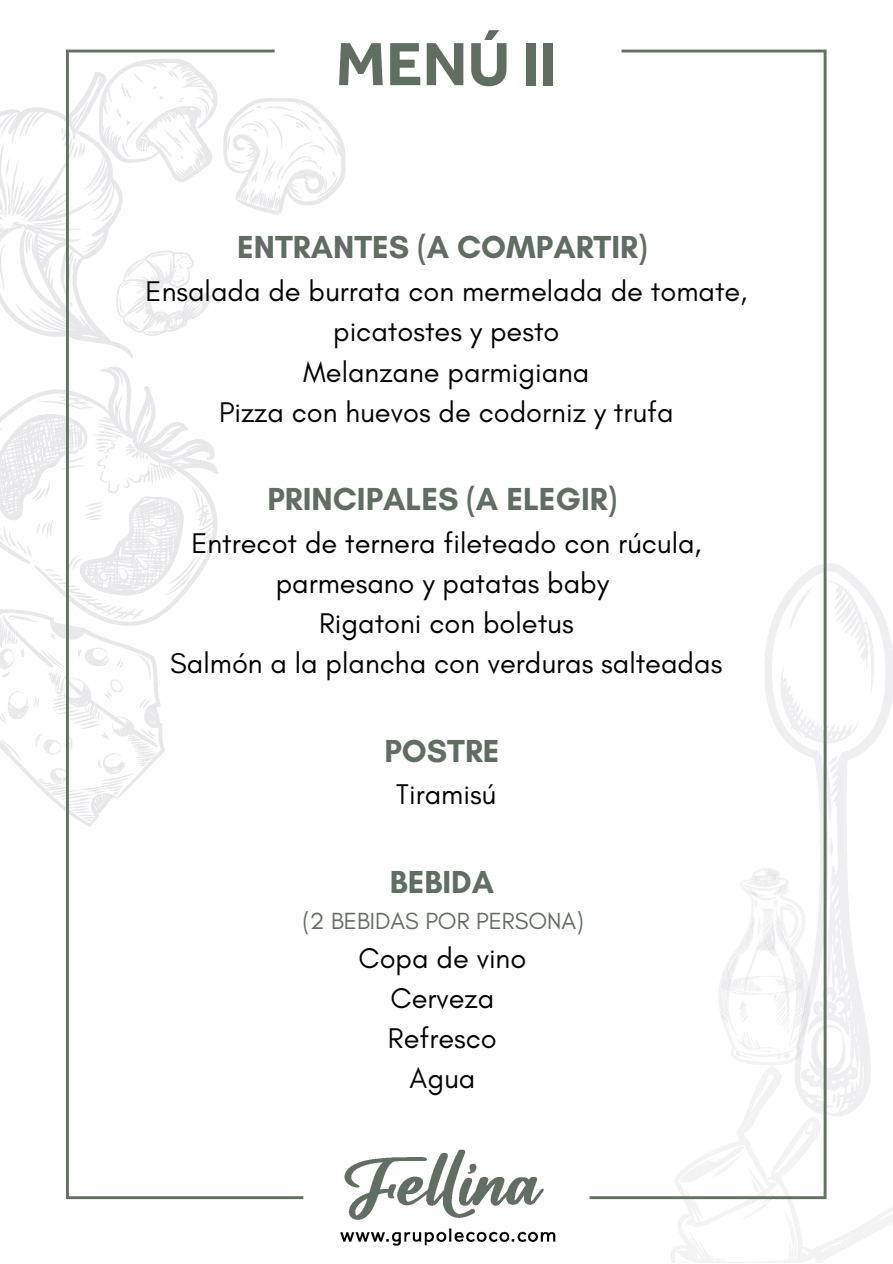
<style>
.page{position:relative;width:893px;height:1264px;background:#fff}
.page>*{position:absolute;margin:0;border:0;box-sizing:border-box;transform-origin:0 0}
.t1{font:700 63px "Effra";color:#606d61}
.t2{font:700 32.4px "Glacial Indifference";color:#606d61}
.t3{font:28.95px/40.2px "Glacial Indifference";color:#040403;text-align:center}
.t4{font:28.95px/40.2px "Glacial Indifference";color:#000;text-align:center}
.t5{font:23.85px "Glacial Indifference";color:#606d61}
</style>
<div class="page">
<img style="left:0;top:49px;width:892px;height:1213px">
<p class="t1" style="left:335px;top:25px;width:223px">MENÚ II</p>
<p class="t2" style="left:237px;top:228px;width:411px">ENTRANTES (A COMPARTIR)</p>
<p class="t3" style="left:146px;top:271px;width:603px">Ensalada de burrata con mermelada de tomate, picatostes y pesto</p>
<p class="t3" style="left:303px;top:351px;width:288px">Melanzane parmigiana</p>
<p class="t3" style="left:219px;top:391px;width:456px">Pizza con huevos de codorniz y trufa</p>
<p class="t2" style="left:267px;top:479px;width:351px">PRINCIPALES (A ELEGIR)</p>
<p class="t4" style="left:191px;top:522px;width:511px">Entrecot de ternera fileteado con rúcula, parmesano y patatas baby</p>
<p class="t4" style="left:319px;top:603px;width:256px">Rigatoni con boletus</p>
<p class="t4" style="left:170px;top:643px;width:553px">Salmón a la plancha con verduras salteadas</p>
<p class="t2" style="left:384px;top:730px;width:117px">POSTRE</p>
<p class="t3" style="left:396px;top:774px;width:102px">Tiramisú</p>
<p class="t2" style="left:390px;top:861px;width:106px">BEBIDA</p>
<p class="t5" style="left:302px;top:906px;width:282px">(2 BEBIDAS POR PERSONA)</p>
<p class="t3" style="left:358px;top:937px;width:169px">Copa de vino</p>
<p class="t3" style="left:390px;top:977px;width:105px">Cerveza</p>
<p class="t3" style="left:388px;top:1017px;width:110px">Refresco</p>
<p class="t3" style="left:409px;top:1058px;width:67px">Agua</p>
</div>
